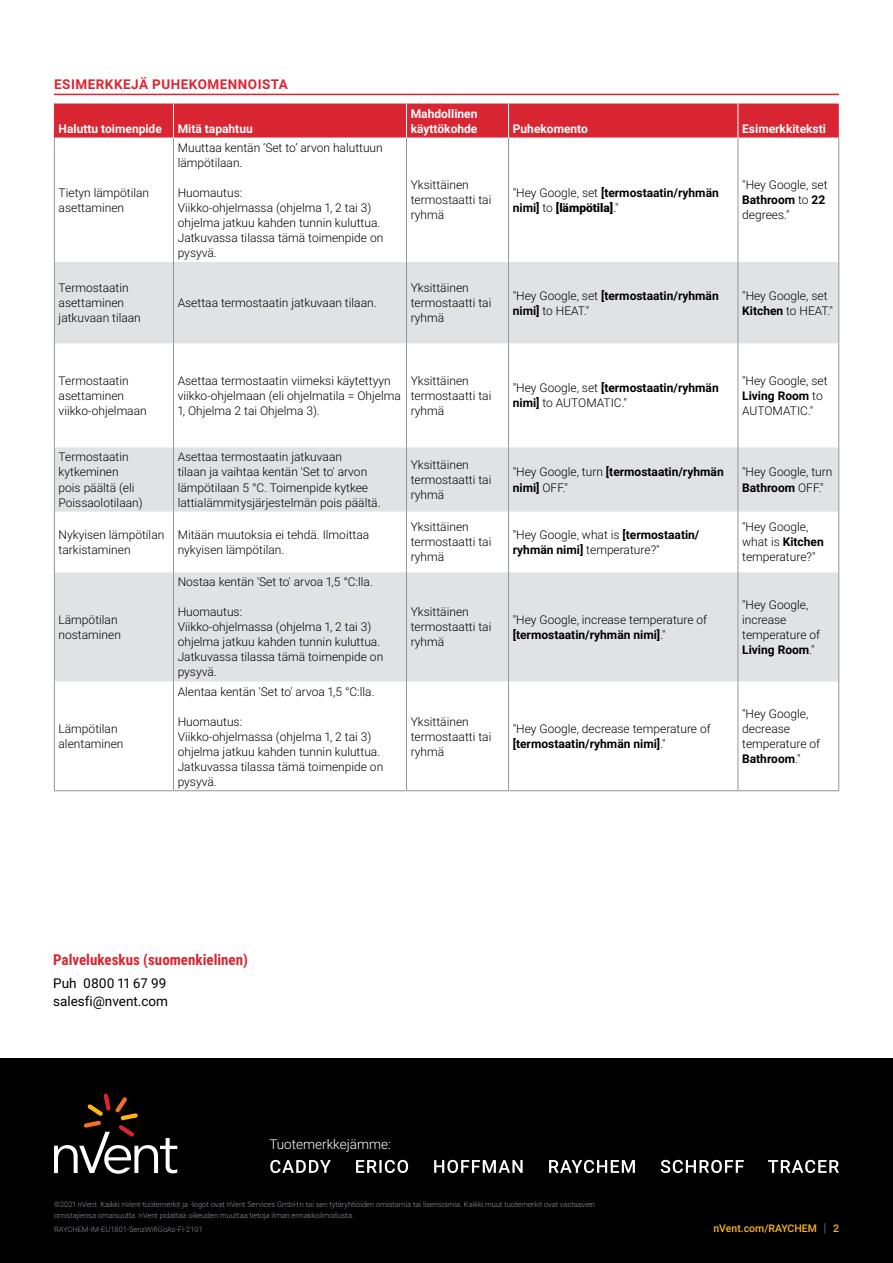
<style>
.page{position:relative;width:893px;height:1263px;background:#fff}
.page>*{position:absolute;margin:0;border:0;box-sizing:border-box;transform-origin:0 0}
.t1{font:700 15px "Roboto Condensed";color:#d92632}
.t2{font:13.5px/18px "Roboto";color:#000}
.t3{font:700 13.5px "Roboto";letter-spacing:.035em;color:#d92632}
.t4{font:300 13.5px "Roboto";color:#fff}
.t5{font:300 12px/15px "Roboto";color:#000}
.t6{font:700 12px/15px "Roboto";color:#000}
.t7{font:700 12px/15px "Roboto";color:#fff}
.t8{font:500 10.5px "Roboto";color:#fdb714}
.t9{font:300 7.5px/10.5px "Roboto";color:#90969e}
.s1{font-weight:300}
.s2{font-weight:900}
.s3{font-weight:700}
.s4{font-weight:300;font-size:12.6px;color:#90969e}
</style>
<div class="page">
<div style="left:0;top:1058px;width:893px;height:205px;background:#000"></div>
<svg style="left:270px;top:1160px;width:569px;height:13px"></svg>
<svg style="left:54px;top:1093px;width:123px;height:81px"></svg>
<div style="left:55px;top:104px;width:784px;height:34px;background:#d92632"></div>
<svg style="left:55px;top:262px;width:783px;height:419px;fill:#e1e2e4"></svg>
<hr style="left:173px;top:138px;width:1px;height:124px;background:#90969e">
<hr style="left:406px;top:138px;width:1px;height:124px;background:#90969e">
<hr style="left:508px;top:138px;width:1px;height:124px;background:#90969e">
<hr style="left:738px;top:138px;width:1px;height:124px;background:#90969e">
<hr style="left:173px;top:262px;width:1px;height:81px;background:#90969e">
<hr style="left:406px;top:262px;width:1px;height:81px;background:#90969e">
<hr style="left:508px;top:262px;width:1px;height:81px;background:#90969e">
<hr style="left:738px;top:262px;width:1px;height:81px;background:#90969e">
<hr style="left:173px;top:343px;width:1px;height:104px;background:#90969e">
<hr style="left:406px;top:343px;width:1px;height:104px;background:#90969e">
<hr style="left:508px;top:343px;width:1px;height:104px;background:#90969e">
<hr style="left:738px;top:343px;width:1px;height:104px;background:#90969e">
<hr style="left:173px;top:447px;width:1px;height:65px;background:#90969e">
<hr style="left:406px;top:447px;width:1px;height:65px;background:#90969e">
<hr style="left:508px;top:447px;width:1px;height:65px;background:#90969e">
<hr style="left:738px;top:447px;width:1px;height:65px;background:#90969e">
<hr style="left:173px;top:512px;width:1px;height:60px;background:#90969e">
<hr style="left:406px;top:512px;width:1px;height:60px;background:#90969e">
<hr style="left:508px;top:512px;width:1px;height:60px;background:#90969e">
<hr style="left:738px;top:512px;width:1px;height:60px;background:#90969e">
<hr style="left:173px;top:572px;width:1px;height:109px;background:#90969e">
<hr style="left:406px;top:572px;width:1px;height:109px;background:#90969e">
<hr style="left:508px;top:572px;width:1px;height:109px;background:#90969e">
<hr style="left:738px;top:572px;width:1px;height:109px;background:#90969e">
<hr style="left:173px;top:681px;width:1px;height:109px;background:#90969e">
<hr style="left:406px;top:681px;width:1px;height:109px;background:#90969e">
<hr style="left:508px;top:681px;width:1px;height:109px;background:#90969e">
<hr style="left:738px;top:681px;width:1px;height:109px;background:#90969e">
<hr style="left:54px;top:104px;width:1px;height:34px;background:#d92632">
<hr style="left:54px;top:138px;width:1px;height:124px;background:#90969e">
<hr style="left:54px;top:262px;width:1px;height:81px;background:#90969e">
<hr style="left:54px;top:343px;width:1px;height:104px;background:#90969e">
<hr style="left:54px;top:447px;width:1px;height:65px;background:#90969e">
<hr style="left:54px;top:512px;width:1px;height:60px;background:#90969e">
<hr style="left:54px;top:572px;width:1px;height:109px;background:#90969e">
<hr style="left:173px;top:104px;width:1px;height:34px;background:#fff">
<hr style="left:406px;top:104px;width:1px;height:34px;background:#fff">
<hr style="left:508px;top:104px;width:1px;height:34px;background:#fff">
<hr style="left:738px;top:104px;width:1px;height:34px;background:#fff">
<hr style="left:838px;top:138px;width:1px;height:124px;background:#90969e">
<hr style="left:838px;top:262px;width:1px;height:81px;background:#90969e">
<hr style="left:838px;top:343px;width:1px;height:104px;background:#90969e">
<hr style="left:838px;top:447px;width:1px;height:65px;background:#90969e">
<hr style="left:838px;top:512px;width:1px;height:60px;background:#90969e">
<hr style="left:838px;top:572px;width:1px;height:109px;background:#90969e">
<hr style="left:54px;top:681px;width:1px;height:109px;background:#90969e">
<hr style="left:838px;top:681px;width:1px;height:109px;background:#90969e">
<hr style="left:54px;top:790px;width:119px;height:1px;background:#90969e">
<hr style="left:173px;top:790px;width:233px;height:1px;background:#90969e">
<hr style="left:406px;top:790px;width:103px;height:1px;background:#90969e">
<hr style="left:509px;top:790px;width:229px;height:1px;background:#90969e">
<hr style="left:738px;top:790px;width:101px;height:1px;background:#90969e">
<hr style="left:54px;top:94px;width:785px;height:1px;background:#d92632">
<p class="t3" style="left:54px;top:75px;width:235px">ESIMERKKEJÄ PUHEKOMENNOISTA</p>
<p class="t7" style="left:59px;top:120px;width:105px">Haluttu toimenpide</p>
<p class="t7" style="left:178px;top:120px;width:77px">Mitä tapahtuu</p>
<p class="t7" style="left:411px;top:105px;width:68px">Mahdollinen käyttökohde</p>
<p class="t7" style="left:513px;top:120px;width:77px">Puhekomento</p>
<p class="t7" style="left:742px;top:120px;width:85px">Esimerkkiteksti</p>
<p class="t5" style="left:59px;top:185px;width:92px">Tietyn lämpötilan asettaminen</p>
<p class="t5" style="left:59px;top:280px;width:84px">Termostaatin asettaminen jatkuvaan tilaan</p>
<p class="t5" style="left:178px;top:140px;width:207px">Muuttaa kentän ’Set to’ arvon haluttuun lämpötilaan.</p>
<p class="t5" style="left:178px;top:185px;width:207px">Huomautus:<br>Viikko-ohjelmassa (ohjelma 1, 2 tai 3) ohjelma jatkuu kahden tunnin kuluttua.<br>Jatkuvassa tilassa tämä toimenpide on pysyvä.</p>
<p class="t5" style="left:411px;top:177px;width:82px">Yksittäinen termostaatti tai ryhmä</p>
<p class="t6" style="left:513px;top:185px;width:207px"><span class="s1">"Hey Google, set</span> [termostaatin/ryhmän nimi] <span class="s1">to</span> <span class="s2">[lämpötila]</span><span class="s1">."</span></p>
<p class="t5" style="left:742px;top:177px;width:87px">"Hey Google, set<br><span class="s3">Bathroom</span> to <span class="s3">22 </span>degrees."</p>
<p class="t5" style="left:178px;top:295px;width:200px">Asettaa termostaatin jatkuvaan tilaan.</p>
<p class="t5" style="left:411px;top:280px;width:82px">Yksittäinen termostaatti tai ryhmä</p>
<p class="t6" style="left:513px;top:287px;width:207px"><span class="s1">"Hey Google, set</span> [termostaatin/ryhmän nimi] <span class="s1">to HEAT."</span></p>
<p class="t5" style="left:742px;top:287px;width:92px">"Hey Google, set<br><span class="s3">Kitchen</span> to HEAT."</p>
<p class="t5" style="left:59px;top:373px;width:90px">Termostaatin asettaminen viikko-ohjelmaan</p>
<p class="t5" style="left:178px;top:373px;width:225px">Asettaa termostaatin viimeksi käytettyyn viikko-ohjelmaan (eli ohjelmatila = Ohjelma<br>1, Ohjelma 2 tai Ohjelma 3).</p>
<p class="t5" style="left:411px;top:373px;width:82px">Yksittäinen termostaatti tai ryhmä</p>
<p class="t5" style="left:513px;top:380px;width:207px">"Hey Google, set <span class="s3">[termostaatin/ryhmän nimi]</span> to AUTOMATIC."</p>
<p class="t5" style="left:742px;top:373px;width:87px">"Hey Google, set<br><span class="s3">Living Room</span> to<br>AUTOMATIC."</p>
<p class="t5" style="left:59px;top:449px;width:86px">Termostaatin kytkeminen pois päältä (eli<br>Poissaolotilaan)</p>
<p class="t5" style="left:178px;top:449px;width:204px">Asettaa termostaatin jatkuvaan<br>tilaan ja vaihtaa kentän 'Set to' arvon lämpötilaan 5 °C. Toimenpide kytkee lattialämmitysjärjestelmän pois päältä.</p>
<p class="t5" style="left:411px;top:457px;width:82px">Yksittäinen termostaatti tai ryhmä</p>
<p class="t6" style="left:513px;top:464px;width:212px"><span class="s1">"Hey Google, turn</span> [termostaatin/ryhmän nimi] <span class="s1">OFF."</span></p>
<p class="t5" style="left:742px;top:464px;width:92px">"Hey Google, turn<br><span class="s3">Bathroom</span> OFF."</p>
<p class="t5" style="left:59px;top:527px;width:107px">Nykyisen lämpötilan tarkistaminen</p>
<p class="t5" style="left:178px;top:527px;width:193px">Mitään muutoksia ei tehdä. Ilmoittaa nykyisen lämpötilan.</p>
<p class="t5" style="left:411px;top:519px;width:82px">Yksittäinen termostaatti tai ryhmä</p>
<p class="t5" style="left:513px;top:527px;width:188px">"Hey Google, what is <span class="s3">[termostaatin/ ryhmän nimi]</span> temperature?"</p>
<p class="t5" style="left:742px;top:519px;width:83px">"Hey Google, what is <span class="s3">Kitchen </span>temperature?"</p>
<p class="t5" style="left:59px;top:612px;width:64px">Lämpötilan nostaminen</p>
<p class="t5" style="left:59px;top:721px;width:66px">Lämpötilan alentaminen</p>
<p class="t5" style="left:178px;top:574px;width:197px">Nostaa kentän 'Set to' arvoa 1,5 °C:lla.</p>
<p class="t5" style="left:178px;top:604px;width:207px">Huomautus:<br>Viikko-ohjelmassa (ohjelma 1, 2 tai 3) ohjelma jatkuu kahden tunnin kuluttua.<br>Jatkuvassa tilassa tämä toimenpide on pysyvä.</p>
<p class="t5" style="left:411px;top:604px;width:82px">Yksittäinen termostaatti tai ryhmä</p>
<p class="t5" style="left:513px;top:612px;width:196px">"Hey Google, increase temperature of <span class="s3">[termostaatin/ryhmän nimi]</span>."</p>
<p class="t5" style="left:178px;top:683px;width:198px">Alentaa kentän 'Set to' arvoa 1,5 °C:lla.</p>
<p class="t5" style="left:178px;top:713px;width:207px">Huomautus:<br>Viikko-ohjelmassa (ohjelma 1, 2 tai 3) ohjelma jatkuu kahden tunnin kuluttua.<br>Jatkuvassa tilassa tämä toimenpide on pysyvä.</p>
<p class="t5" style="left:411px;top:713px;width:82px">Yksittäinen termostaatti tai ryhmä</p>
<p class="t5" style="left:513px;top:721px;width:200px">"Hey Google, decrease temperature of <span class="s3">[termostaatin/ryhmän nimi]</span>."</p>
<p class="t5" style="left:742px;top:597px;width:80px">"Hey Google, increase temperature of<br><span class="s3">Living Room</span>."</p>
<p class="t5" style="left:742px;top:706px;width:80px">"Hey Google, decrease temperature of<br><span class="s3">Bathroom</span>."</p>
<p class="t1" style="left:53px;top:949px;width:196px">Palvelukeskus (suomenkielinen)</p>
<p class="t2" style="left:53px;top:973px;width:116px">Puh 0800 11 67 99 salesfi@nvent.com</p>
<p class="t4" style="left:269px;top:1135px;width:123px">Tuotemerkkejämme:</p>
<p class="t9" style="left:54px;top:1199px;width:543px">©2021 nVent. Kaikki nVent-tuotemerkit ja -logot ovat nVent Services GmbH:n tai sen tytäryhtiöiden omistamia tai lisensoimia. Kaikki muut tuotemerkit ovat vastaavien omistajiensa omaisuutta. nVent pidättää oikeuden muuttaa tietoja ilman ennakkoilmoitusta.</p>
<p class="t9" style="left:54px;top:1224px;width:150px">RAYCHEM-IM-EU1801-SenzWifiGoAs-FI-2101</p>
<p class="t8" style="left:713px;top:1221px;width:127px">nVent.com/RAYCHEM <span class="s4">|</span> 2</p>
</div>
